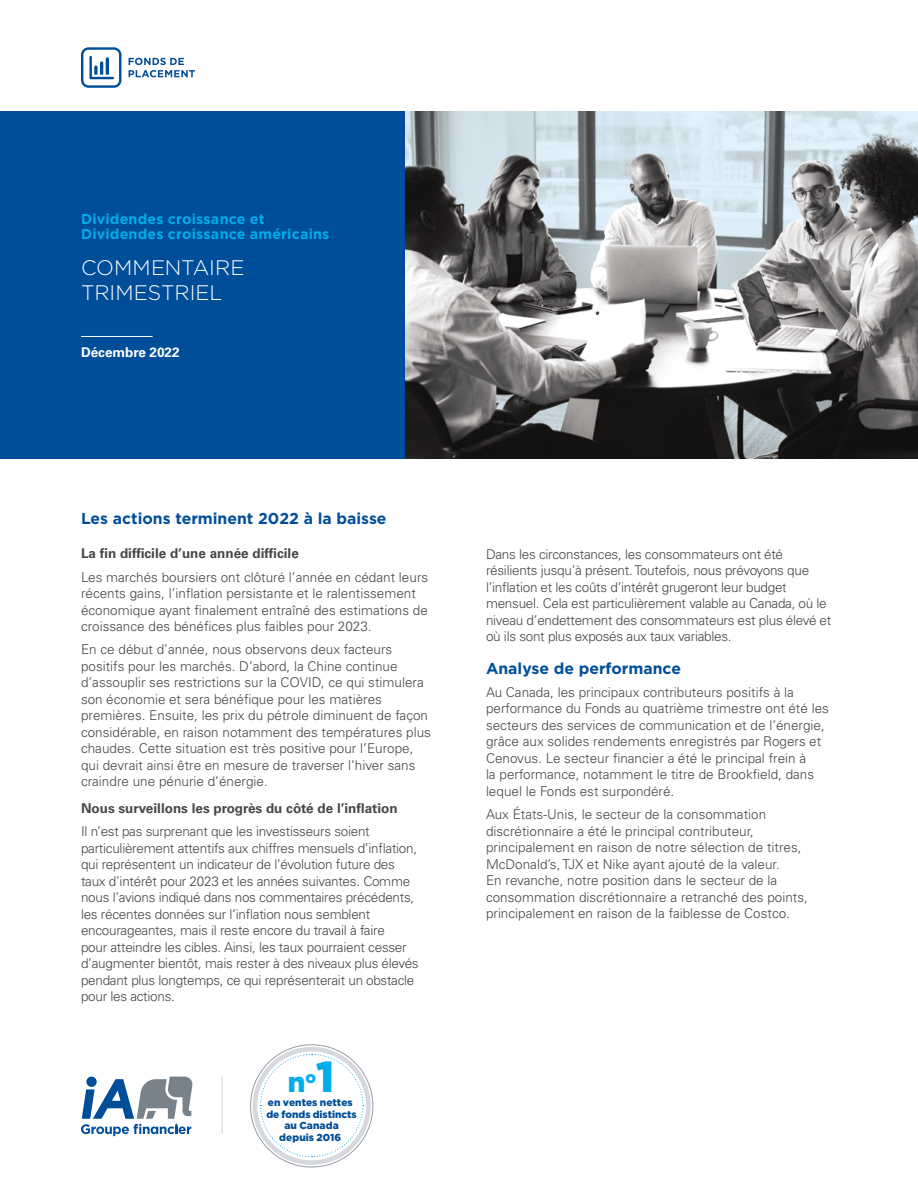
<style>
.page{position:relative;width:918px;height:1188px;background:#fff}
.page>*{position:absolute;margin:0;border:0;box-sizing:border-box;transform-origin:0 0}
.t1{font:900 43.35px "Gotham";color:#00ade8}
.t2{font:900 27.9px "Gotham";color:#00ade8}
.t3{font:300 21px/25.5px "Gotham";letter-spacing:-.005em;color:#fff}
.H2_Top{font:700 15.75px "Gotham";color:#004e9a}
.t4{font:700 14.25px/15.8px "Gotham";letter-spacing:.015em;color:#00ace8}
.t5{font:300 13.5px/16.5px "Univers LT Pro 45";color:#474747}
.t6{font:300 13.5px/16.5px "Univers LT Pro 45";letter-spacing:-.02em;color:#474747}
.t7{font:700 13.5px "Univers LT Pro 65";color:#474747}
.t8{font:700 13.5px "Univers LT Pro 65";color:#fff}
.t9{font:900 10.2px/11.6px "Gotham";letter-spacing:.005em;color:#004e97;text-align:center}
</style>
<div class="page">
<div style="left:0;top:111px;width:405px;height:347px;background:#004e9a"></div>
<hr style="left:81px;top:336px;width:72px;height:1px;background:#fff">
<svg style="left:81px;top:47px;width:40px;height:41px"></svg>
<svg style="left:129px;top:58px;width:66px;height:19px"></svg>
<img style="left:405px;top:111px;width:513px;height:347px">
<svg style="left:81px;top:1077px;width:111px;height:59px"></svg>
<hr style="left:222px;top:1077px;width:1px;height:57px;background:#cfd3d7">
<div style="left:253px;top:1047px;width:118px;height:118px;border:5px solid #d7d8dd;border-radius:50%"></div>
<svg style="left:260px;top:1054px;width:104px;height:104px"></svg>
<h1 class="t4" style="left:81px;top:211px;width:250px">Dividendes croissance et<br>Dividendes croissance américains</h1>
<h1 class="t3" style="left:81px;top:254px;width:165px">COMMENTAIRE<br>TRIMESTRIEL</h1>
<p class="t8" style="left:81px;top:343px;width:100px">Décembre 2022</p>
<h2 class="H2_Top" style="left:81px;top:508px;width:307px">Les actions terminent 2022 à la baisse</h2>
<h4 class="t7" style="left:81px;top:544px;width:219px">La fin difficile d’une année difficile</h4>
<p class="t5" style="left:81px;top:568px;width:349px">Les marchés boursiers ont clôturé l’année en cédant leurs récents gains, l’inflation persistante et le ralentissement économique ayant finalement entraîné des estimations de croissance des bénéfices plus faibles pour 2023.</p>
<p class="t5" style="left:81px;top:641px;width:352px">En ce début d’année, nous observons deux facteurs positifs pour les marchés. D’abord, la Chine continue d’assouplir ses restrictions sur la COVID, ce qui stimulera son économie et sera bénéfique pour les matières premières. Ensuite, les prix du pétrole diminuent de façon considérable, en raison notamment des températures plus chaudes. Cette situation est très positive pour l’Europe, qui devrait ainsi être en mesure de traverser l’hiver sans craindre une pénurie d’énergie.</p>
<h4 class="t7" style="left:81px;top:799px;width:318px">Nous surveillons les progrès du côté de l’inflation</h4>
<p class="t6" style="left:81px;top:823px;width:339px">Il n’est pas surprenant que les investisseurs soient particulièrement attentifs aux chiffres mensuels d’inflation, qui représentent un indicateur de l’évolution future des taux d’intérêt pour 2023 et les années suivantes. Comme nous l’avions indiqué dans nos commentaires précédents, les récentes données sur l’inflation nous semblent encourageantes, mais il reste encore du travail à faire<br>pour atteindre les cibles. Ainsi, les taux pourraient cesser d’augmenter bientôt, mais rester à des niveaux plus élevés pendant plus longtemps, ce qui représenterait un obstacle pour les actions.</p>
<p class="t1" style="left:316px;top:1047px;width:20px">1</p>
<p class="t9" style="left:266px;top:1097px;width:92px">en ventes nettes de fonds distincts au Canada depuis 2016</p>
<p class="t2" style="left:288px;top:1063px;width:30px">n<sup>o</sup></p>
<p class="t6" style="left:486px;top:546px;width:347px">Dans les circonstances, les consommateurs ont été résilients jusqu’à présent. Toutefois, nous prévoyons que l’inflation et les coûts d’intérêt grugeront leur budget mensuel. Cela est particulièrement valable au Canada, où le niveau d’endettement des consommateurs est plus élevé et où ils sont plus exposés aux taux variables.</p>
<h2 class="H2_Top" style="left:486px;top:658px;width:197px">Analyse de performance</h2>
<p class="t5" style="left:486px;top:684px;width:345px">Au Canada, les principaux contributeurs positifs à la performance du Fonds au quatrième trimestre ont été les secteurs des services de communication et de l’énergie, grâce aux solides rendements enregistrés par Rogers et Cenovus. Le secteur financier a été le principal frein à<br>la performance, notamment le titre de Brookfield, dans lequel le Fonds est surpondéré.</p>
<p class="t5" style="left:486px;top:806px;width:323px">Aux États-Unis, le secteur de la consommation discrétionnaire a été le principal contributeur, principalement en raison de notre sélection de titres, McDonald’s, TJX et Nike ayant ajouté de la valeur.<br>En revanche, notre position dans le secteur de la consommation discrétionnaire a retranché des points, principalement en raison de la faiblesse de Costco.</p>
</div>
